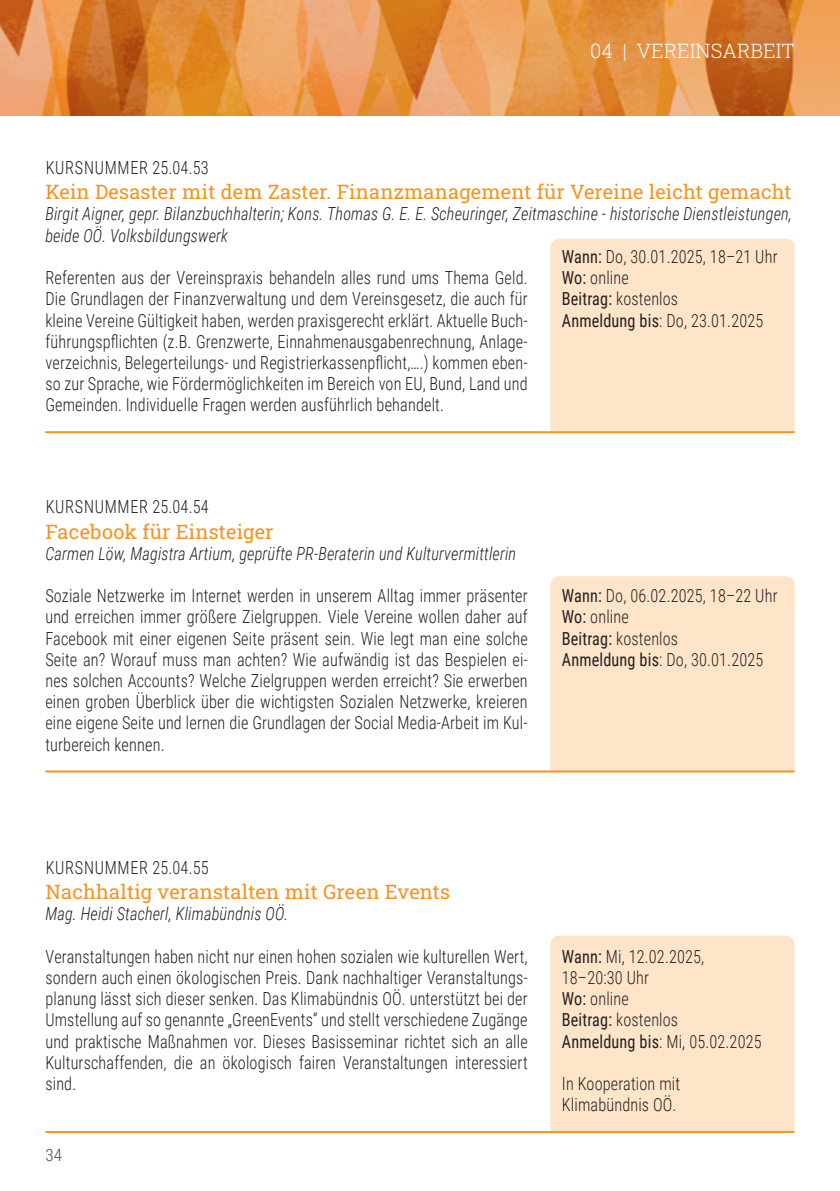
<style>
.page{position:relative;width:840px;height:1191px;background:#fff}
.page>*{position:absolute;margin:0;border:0;box-sizing:border-box;transform-origin:0 0}
.t1{font:20px "Roboto Slab";letter-spacing:.01em;color:#f7931d}
.t2{font:300 20px "Roboto Slab";color:#fff}
.t3{font:300 18px/21.2px "Roboto Condensed";letter-spacing:.01em;color:#231f20;scale:.9 1}
.t4{font:italic 300 18px/21.2px "Roboto Condensed";letter-spacing:.01em;color:#231f20;scale:.9 1}
.t5{font:300 18px "Roboto Condensed";letter-spacing:.045em;color:#231f20;scale:.9 1}
.t6{font:300 17px "Roboto Condensed";color:#574641}
.s1{font-weight:400}
</style>
<div class="page">
<img style="left:0;top:0;width:839px;height:115px">
<div style="left:550px;top:239px;width:244px;height:192px;background:#fee5ca"></div>
<div style="left:550px;top:576px;width:244px;height:194px;background:#fee5ca"></div>
<div style="left:550px;top:935px;width:244px;height:196px;background:#fee5ca"></div>
<hr style="left:45px;top:431px;width:749px;height:2px;background:#f7931d">
<hr style="left:45px;top:770px;width:749px;height:2px;background:#f7931d">
<hr style="left:45px;top:1131px;width:749px;height:2px;background:#f7931d">
<p class="t2" style="left:590px;top:37px;width:206px">04 | VEREINSARBEIT</p>
<p class="t5" style="left:46px;top:155px;width:182px">KURSNUMMER 25.04.53</p>
<p class="t1" style="left:45px;top:178px;width:747px">Kein Desaster mit dem Zaster. Finanzmanagement für Vereine leicht gemacht</p>
<p class="t4" style="left:45px;top:203px;width:830px">Birgit Aigner, gepr. Bilanzbuchhalterin; Kons. Thomas G. E. E. Scheuringer, Zeitmaschine - historische Dienstleistungen, beide OÖ. Volksbildungswerk</p>
<p class="t3" style="left:45px;top:266px;width:537px;text-align:justify">Referenten aus der Vereinspraxis behandeln alles rund ums Thema Geld.<br>Die Grundlagen der Finanzverwaltung und dem Vereinsgesetz, die auch für kleine Vereine Gültigkeit haben, werden praxisgerecht erklärt. Aktuelle Buch&shy;führungspflichten (z.B. Grenzwerte, Einnahmenausgabenrechnung, Anlage&shy;verzeichnis, Belegerteilungs- und Registrierkassenpflicht,….) kommen eben&shy;so zur Sprache, wie Fördermöglichkeiten im Bereich von EU, Bund, Land und Gemeinden. Individuelle Fragen werden ausführlich behandelt.</p>
<p class="t3" style="left:561px;top:245px;width:241px"><span class="s1">Wann:</span> Do, 30.01.2025, 18–21 Uhr<br><span class="s1">Wo:</span> online<br><span class="s1">Beitrag:</span> kostenlos<br><span class="s1">Anmeldung bis</span>: Do, 23.01.2025</p>
<p class="t5" style="left:46px;top:494px;width:182px">KURSNUMMER 25.04.54</p>
<p class="t1" style="left:45px;top:517px;width:229px">Facebook für Einsteiger</p>
<p class="t4" style="left:45px;top:542px;width:524px">Carmen Löw, Magistra Artium, geprüfte PR-Beraterin und Kulturvermittlerin</p>
<p class="t3" style="left:45px;top:584px;width:537px;text-align:justify">Soziale Netzwerke im Internet werden in unserem Alltag immer präsenter und erreichen immer größere Zielgruppen. Viele Vereine wollen daher auf Facebook mit einer eigenen Seite präsent sein. Wie legt man eine solche Seite an? Worauf muss man achten? Wie aufwändig ist das Bespielen ei&shy;nes solchen Accounts? Welche Zielgruppen werden erreicht? Sie erwerben einen groben Überblick über die wichtigsten Sozialen Netzwerke, kreieren eine eigene Seite und lernen die Grundlagen der Social Media-Arbeit im Kul&shy;turbereich kennen.</p>
<p class="t3" style="left:561px;top:584px;width:241px"><span class="s1">Wann:</span> Do, 06.02.2025, 18–22 Uhr<br><span class="s1">Wo:</span> online<br><span class="s1">Beitrag:</span> kostenlos<br><span class="s1">Anmeldung bis</span>: Do, 30.01.2025</p>
<p class="t5" style="left:46px;top:855px;width:182px">KURSNUMMER 25.04.55</p>
<p class="t1" style="left:45px;top:878px;width:406px">Nachhaltig veranstalten mit Green Events</p>
<p class="t4" style="left:45px;top:902px;width:271px">Mag. Heidi Stacherl, Klimabündnis OÖ.</p>
<p class="t3" style="left:45px;top:945px;width:537px;text-align:justify">Veranstaltungen haben nicht nur einen hohen sozialen wie kulturellen Wert, sondern auch einen ökologischen Preis. Dank nachhaltiger Veranstaltungs&shy;planung lässt sich dieser senken. Das Klimabündnis OÖ. unterstützt bei der Umstellung auf so genannte „GreenEvents“ und stellt verschiedene Zugänge und praktische Maßnahmen vor. Dieses Basisseminar richtet sich an alle Kulturschaffenden, die an ökologisch fairen Veranstaltungen interessiert sind.</p>
<p class="t6" style="left:45px;top:1142px;width:18px">34</p>
<p class="t3" style="left:561px;top:945px;width:223px"><span class="s1">Wann:</span> Mi, 12.02.2025,<br>18–20:30 Uhr<br><span class="s1">Wo:</span> online<br><span class="s1">Beitrag:</span> kostenlos<br><span class="s1">Anmeldung bis</span>: Mi, 05.02.2025</p>
<p class="t3" style="left:561px;top:1072px;width:133px">In Kooperation mit<br>Klimabündnis OÖ.</p>
</div>
